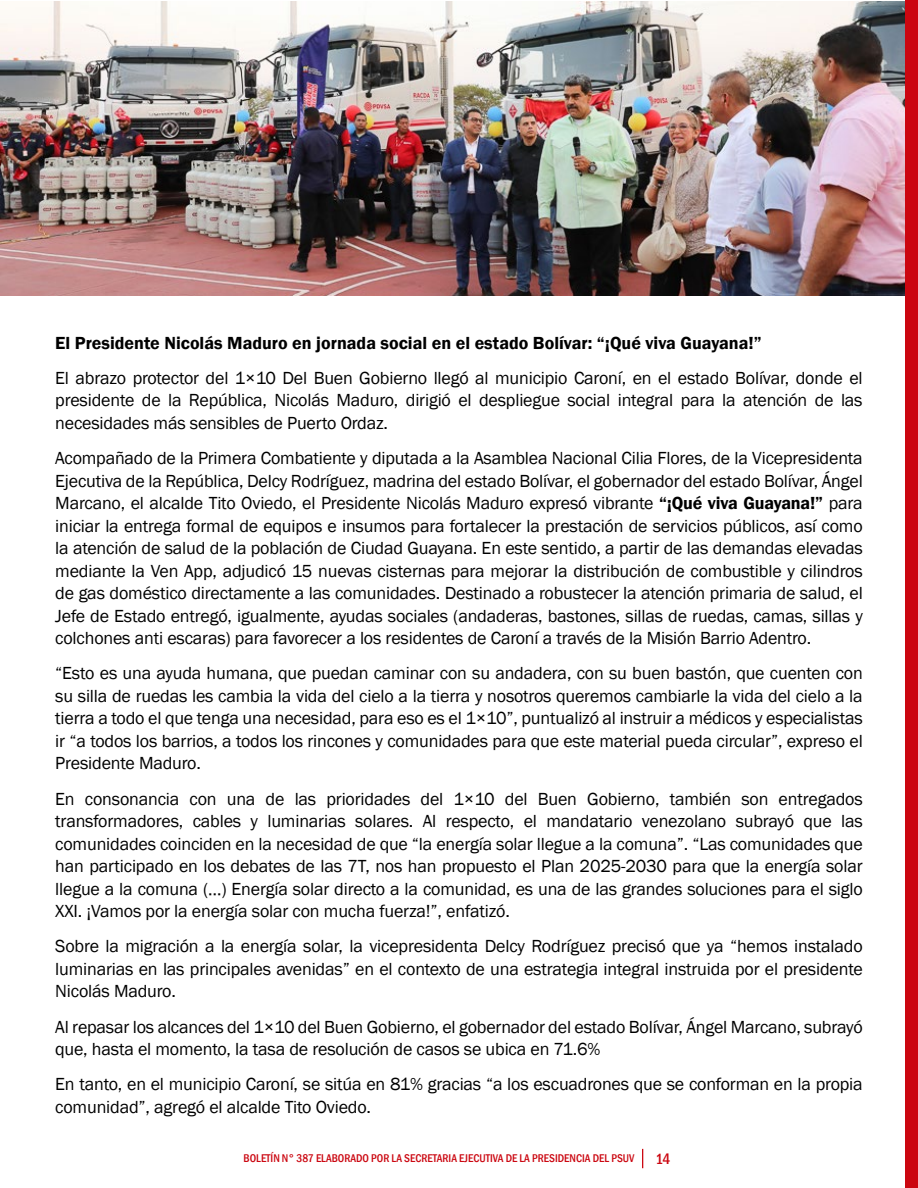
<style>
.page{position:relative;width:918px;height:1188px;background:#fff}
.page>*{position:absolute;margin:0;border:0;box-sizing:border-box;transform-origin:0 0}
.t1{font:18px/22.5px "Franklin Gothic";letter-spacing:-.01em;color:#000;text-align:justify}
.t2{font:600 18px "Franklin Gothic";color:#000}
.t3{font:500 condensed 15.3px "Franklin Gothic";color:#cb0610}
.t4{font:500 condensed 11.55px "Franklin Gothic";color:#cb0610}
.s1{font-weight:600}
</style>
<div class="page">
<svg style="left:642px;top:1149px;width:1px;height:19px"></svg>
<img style="left:0;top:1px;width:905px;height:295px">
<div style="left:905px;top:0;width:13px;height:1188px;background:#cb0610"></div>
<p class="t2" style="left:55px;top:331px;width:708px">El Presidente Nicolás Maduro en jornada social en el estado Bolívar: “¡Qué viva Guayana!”</p>
<p class="t1" style="left:55px;top:367px;width:809px">El abrazo protector del 1×10 Del Buen Gobierno llegó al municipio Caroní, en el estado Bolívar, donde el presidente de la República, Nicolás Maduro, dirigió el despliegue social integral para la atención de las necesidades más sensibles de Puerto Ordaz.</p>
<p class="t1" style="left:55px;top:447px;width:809px">Acompañado de la Primera Combatiente y diputada a la Asamblea Nacional Cilia Flores, de la Vicepresidenta Ejecutiva de la República, Delcy Rodríguez, madrina del estado Bolívar, el gobernador del estado Bolívar, Ángel Marcano, el alcalde Tito Oviedo, el Presidente Nicolás Maduro expresó vibrante <span class="s1">“¡Qué viva Guayana!”</span> para iniciar la entrega formal de equipos e insumos para fortalecer la prestación de servicios públicos, así como la atención de salud de la población de Ciudad Guayana. En este sentido, a partir de las demandas elevadas mediante la Ven App, adjudicó 15 nuevas cisternas para mejorar la distribución de combustible y cilindros de gas doméstico directamente a las comunidades. Destinado a robustecer la atención primaria de salud, el Jefe de Estado entregó, igualmente, ayudas sociales (andaderas, bastones, sillas de ruedas, camas, sillas y colchones anti escaras) para favorecer a los residentes de Caroní a través de la Misión Barrio Adentro.</p>
<p class="t1" style="left:55px;top:662px;width:809px">“Esto es una ayuda humana, que puedan caminar con su andadera, con su buen bastón, que cuenten con su silla de ruedas les cambia la vida del cielo a la tierra y nosotros queremos cambiarle la vida del cielo a la tierra a todo el que tenga una necesidad, para eso es el 1×10”, puntualizó al instruir a médicos y especialistas ir “a todos los barrios, a todos los rincones y comunidades para que este material pueda circular”, expreso el Presidente Maduro.</p>
<p class="t1" style="left:55px;top:788px;width:809px">En consonancia con una de las prioridades del 1×10 del Buen Gobierno, también son entregados transformadores, cables y luminarias solares. Al respecto, el mandatario venezolano subrayó que las comunidades coinciden en la necesidad de que “la energía solar llegue a la comuna”. “Las comunidades que han participado en los debates de las 7T, nos han propuesto el Plan 2025-2030 para que la energía solar llegue a la comuna (…) Energía solar directo a la comunidad, es una de las grandes soluciones para el siglo XXI. ¡Vamos por la energía solar con mucha fuerza!”, enfatizó.</p>
<p class="t1" style="left:55px;top:935px;width:809px">Sobre la migración a la energía solar, la vicepresidenta Delcy Rodríguez precisó que ya “hemos instalado luminarias en las principales avenidas” en el contexto de una estrategia integral instruida por el presidente Nicolás Maduro.</p>
<p class="t1" style="left:55px;top:1016px;width:809px">Al repasar los alcances del 1×10 del Buen Gobierno, el gobernador del estado Bolívar, Ángel Marcano, subrayó que, hasta el momento, la tasa de resolución de casos se ubica en 71.6%</p>
<p class="t1" style="left:55px;top:1073px;width:809px">En tanto, en el municipio Caroní, se sitúa en 81% gracias “a los escuadrones que se conforman en la propia comunidad”, agregó el alcalde Tito Oviedo.</p>
<p class="t4" style="left:244px;top:1150px;width:392px">BOLETÍN N° 387 ELABORADO POR LA SECRETARIA EJECUTIVA DE LA PRESIDENCIA DEL PSUV</p>
<p class="t3" style="left:655px;top:1149px;width:17px">14</p>
</div>
